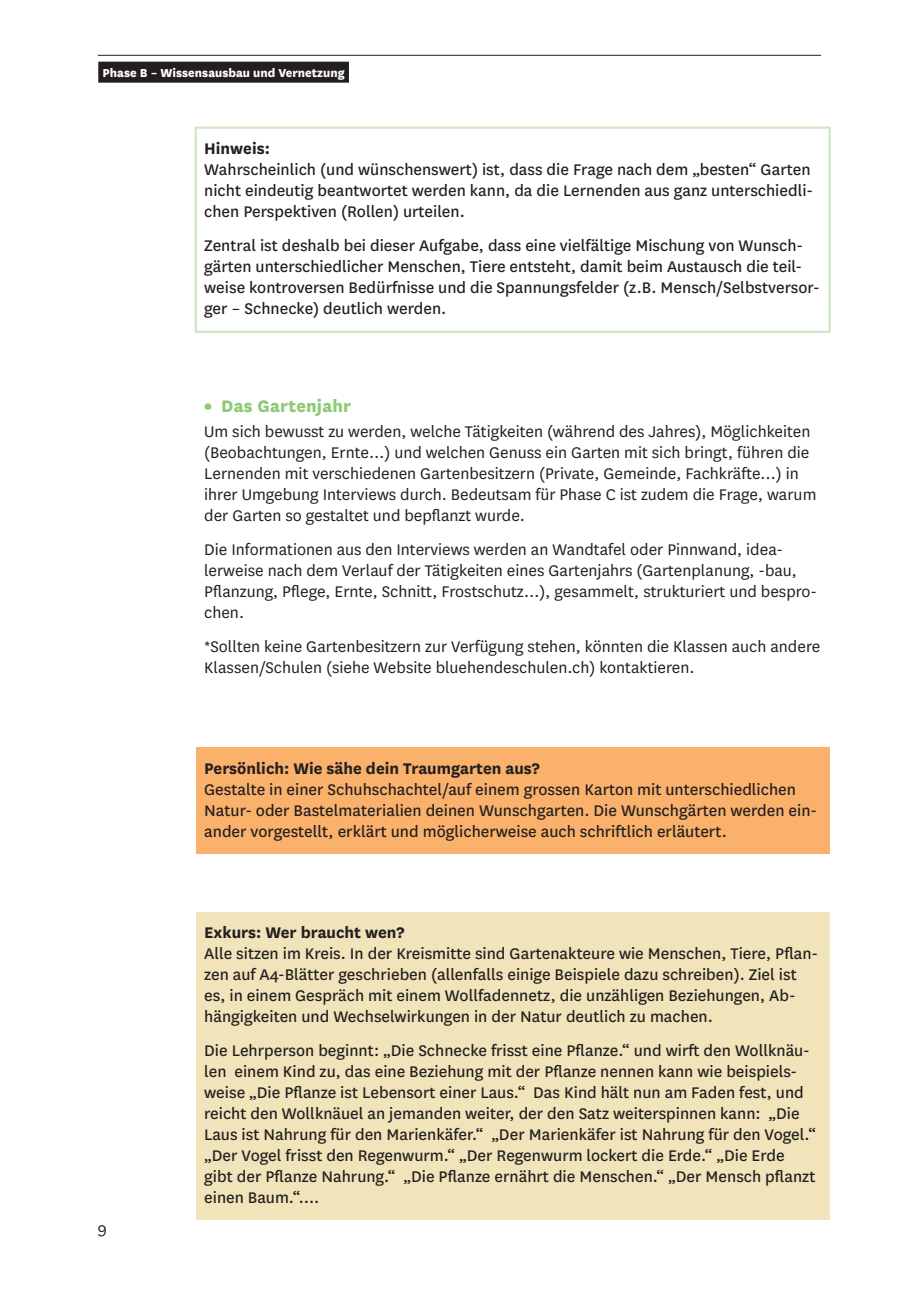
<style>
.page{position:relative;width:919px;height:1289px;background:#fff}
.page>*{position:absolute;margin:0;border:0;box-sizing:border-box;transform-origin:0 0}
.t1{font:800 19.5px "National";letter-spacing:.01em;color:#8eca76}
.t2{font:18px/21px "National";color:#231f20}
.t3{font:18px/21px "National";color:#231f20}
.t4{font:700 18px "National";color:#231f20}
.t5{font:800 13.5px "National";color:#fff}
.s1{font-weight:900}
</style>
<div class="page">
<div style="left:196px;top:747px;width:633px;height:106px;background:#fab16b"></div>
<div style="left:196px;top:912px;width:633px;height:127px;background:#f1e4ba"></div>
<div style="left:196px;top:1029px;width:633px;height:191px;background:#f1e4ba"></div>
<hr style="left:98px;top:55px;width:723px;height:1px;background:#231f20">
<div style="left:98px;top:62px;width:251px;height:21px;background:#231f20"></div>
<div style="left:194px;top:126px;width:636px;height:207px;border:2px solid #d0e7c4"></div>
<p class="t5" style="left:102px;top:63px;width:244px">Phase B – Wissensausbau und Vernetzung</p>
<p class="t4" style="left:204px;top:136px;width:67px">Hinweis:</p>
<p class="t2" style="left:204px;top:158px;width:610px">Wahrscheinlich (und wünschenswert) ist, dass die Frage nach dem „besten“ Garten nicht eindeutig beantwortet werden kann, da die Lernenden aus ganz unterschiedli&shy;chen Perspektiven (Rollen) urteilen.</p>
<p class="t2" style="left:204px;top:234px;width:617px">Zentral ist deshalb bei dieser Aufgabe, dass eine vielfältige Mischung von Wunsch&shy;gärten unterschiedlicher Menschen, Tiere entsteht, damit beim Austausch die teil&shy;weise kontroversen Bedürfnisse und die Spannungsfelder (z.B. Mensch/Selbstversor&shy;ger – Schnecke) deutlich werden.</p>
<p class="t1" style="left:204px;top:391px;width:148px"><span class="s1">•</span> Das Gartenjahr</p>
<p class="t3" style="left:204px;top:420px;width:613px">Um sich bewusst zu werden, welche Tätigkeiten (während des Jahres), Möglichkeiten (Beobachtungen, Ernte…) und welchen Genuss ein Garten mit sich bringt, führen die Lernenden mit verschiedenen Gartenbesitzern (Private, Gemeinde, Fachkräfte…) in ihrer Umgebung Interviews durch. Bedeutsam für Phase C ist zudem die Frage, warum der Garten so gestaltet und bepflanzt wurde.</p>
<p class="t3" style="left:204px;top:538px;width:614px">Die Informationen aus den Interviews werden an Wandtafel oder Pinnwand, idea&shy;lerweise nach dem Verlauf der Tätigkeiten eines Gartenjahrs (Gartenplanung, -bau, Pflanzung, Pflege, Ernte, Schnitt, Frostschutz…), gesammelt, strukturiert und bespro&shy;chen.</p>
<p class="t3" style="left:204px;top:634px;width:617px">*Sollten keine Gartenbesitzern zur Verfügung stehen, könnten die Klassen auch andere<br>Klassen/Schulen (siehe Website bluehendeschulen.ch) kontaktieren.</p>
<p class="t4" style="left:204px;top:755px;width:337px">Persönlich: Wie sähe dein Traumgarten aus?</p>
<p class="t2" style="left:204px;top:778px;width:614px">Gestalte in einer Schuhschachtel/auf einem grossen Karton mit unterschiedlichen<br>Natur- oder Bastelmaterialien deinen Wunschgarten. Die Wunschgärten werden ein&shy;ander vorgestellt, erklärt und möglicherweise auch schriftlich erläutert.</p>
<p class="t3" style="left:98px;top:1216px;width:11px">9</p>
<p class="t4" style="left:204px;top:920px;width:201px">Exkurs: Wer braucht wen?</p>
<p class="t2" style="left:204px;top:942px;width:615px">Alle sitzen im Kreis. In der Kreismitte sind Gartenakteure wie Menschen, Tiere, Pflan&shy;zen auf A4-Blätter geschrieben (allenfalls einige Beispiele dazu schreiben). Ziel ist es, in einem Gespräch mit einem Wollfadennetz, die unzähligen Beziehungen, Ab&shy;hängigkeiten und Wechselwirkungen in der Natur deutlich zu machen.</p>
<p class="t2" style="left:204px;top:1039px;width:613px">Die Lehrperson beginnt: „Die Schnecke frisst eine Pflanze.“ und wirft den Wollknäu&shy;len einem Kind zu, das eine Beziehung mit der Pflanze nennen kann wie beispiels&shy;weise „Die Pflanze ist Lebensort einer Laus.“ Das Kind hält nun am Faden fest, und reicht den Wollknäuel an jemanden weiter, der den Satz weiterspinnen kann: „Die Laus ist Nahrung für den Marienkäfer.“ „Der Marienkäfer ist Nahrung für den Vogel.“ „Der Vogel frisst den Regenwurm.“ „Der Regenwurm lockert die Erde.“ „Die Erde gibt der Pflanze Nahrung.“ „Die Pflanze ernährt die Menschen.“ „Der Mensch pflanzt einen Baum.“….</p>
</div>
